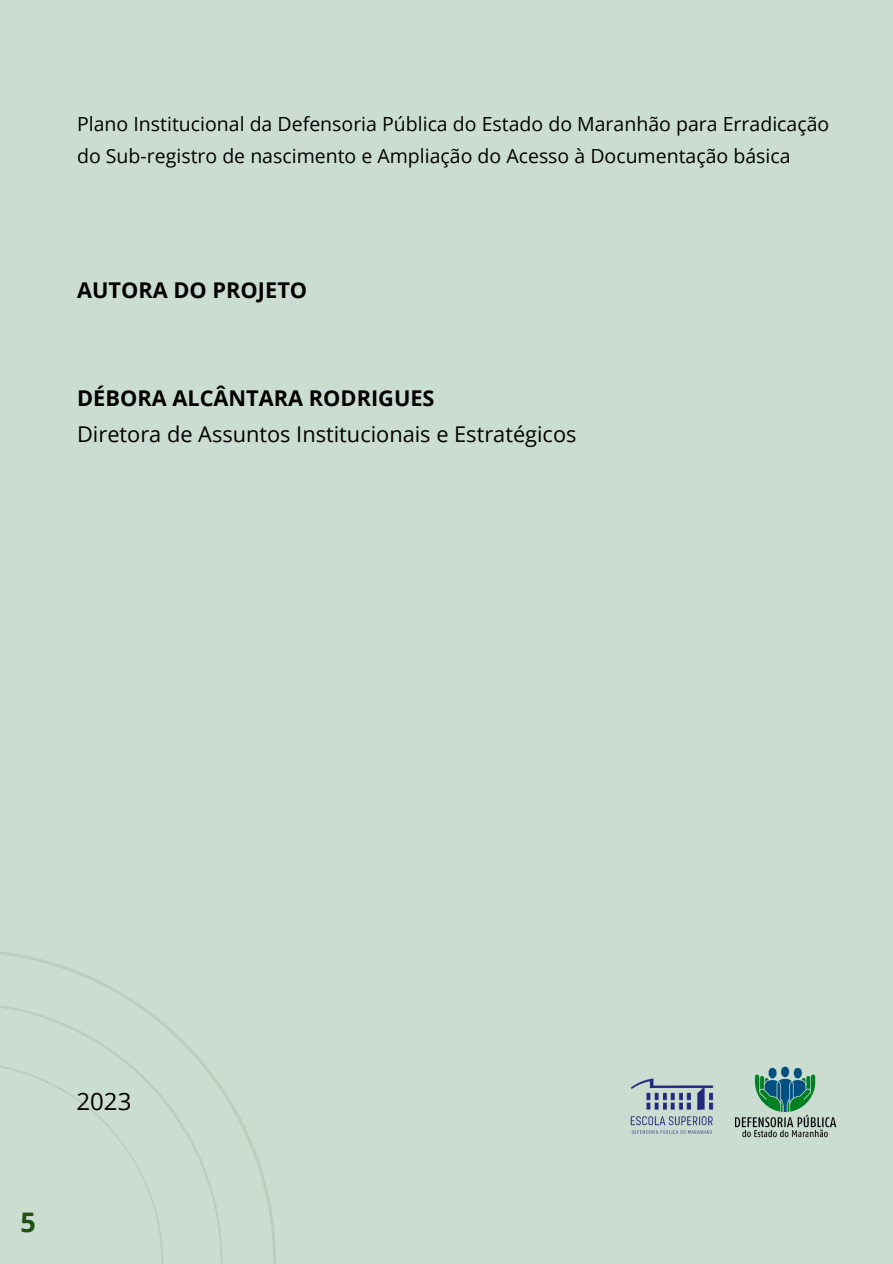
<style>
.page{position:relative;width:893px;height:1264px;background:#fff}
.page>*{position:absolute;margin:0;border:0;box-sizing:border-box;transform-origin:0 0}
.t1{font:700 27px "Open Sans";color:#1f5014}
.t2{font:24px "Open Sans";color:#000}
.t3{font:21.75px/36px "Open Sans";color:#000}
.t4{font:700 21.75px "Open Sans";color:#000}
.t5{font:19.5px/31.5px "Open Sans";color:#000}
.s1{font-weight:700}
</style>
<div class="page">
<div style="left:0;top:0;width:892px;height:1263px;background:#cbddd1"></div>
<svg style="left:0;top:951px;width:276px;height:312px"></svg>
<img style="left:735px;top:1066px;width:101px;height:72px">
<img style="left:630px;top:1078px;width:84px;height:56px">
<h2 class="t5" style="left:77px;top:108px;width:753px">Plano Institucional da Defensoria Pública do Estado do Maranhão para Erradicação do Sub-registro de nascimento e Ampliação do Acesso à Documentação básica</h2>
<p class="t4" style="left:77px;top:274px;width:231px">AUTORA DO PROJETO</p>
<p class="t3" style="left:77px;top:379px;width:501px"><span class="s1">DÉBORA ALCÂNTARA RODRIGUES<br></span>Diretora de Assuntos Institucionais e Estratégicos</p>
<p class="t1" style="left:20px;top:1202px;width:17px">5</p>
<p class="t2" style="left:76px;top:1084px;width:56px">2023</p>
</div>
